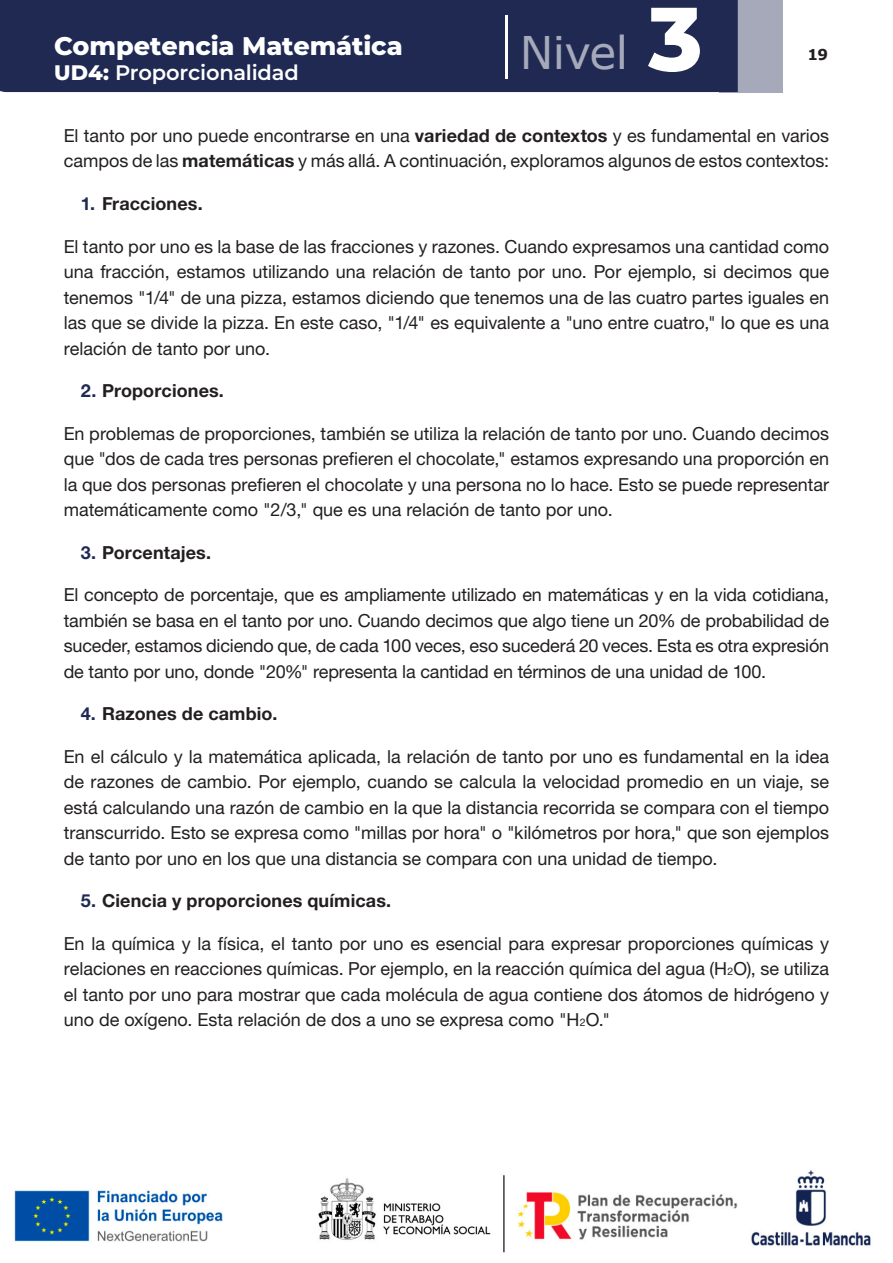
<style>
.page{position:relative;width:893px;height:1263px;background:#fff}
.page>*{position:absolute;margin:0;border:0;box-sizing:border-box;transform-origin:0 0}
.t1{font:45px "Verdana";letter-spacing:-.015em;color:#a5a9ba}
.t2{font:800 25.5px "Montserrat";letter-spacing:-.005em;color:#fff}
.t3{font:600 21px "Montserrat";letter-spacing:-.01em;color:#fff}
.t4{font:18px/25.5px "Helvetica Neue LT 55 Rm";color:#231f20;text-align:justify}
.PUNTO_PARRAFO_num{font:18px "Helvetica Neue LT 75 Bd";letter-spacing:.005em;color:#231f20}
.t5{font:700 15px "Verdana";color:#231f20}
.s1{font-weight:800}
.s2{font-family:"Montserrat";font-weight:800;font-size:90px;color:#fff}
.s3{font-family:"Helvetica Neue LT 75 Bd"}
.s4{color:#1f2952}
.s5{font-size:10.5px}
</style>
<div class="page">
<img style="left:14px;top:1170px;width:857px;height:83px">
<div style="left:719px;top:0;width:63px;height:92px;background:#a5a9ba"></div>
<div style="left:0;top:0;width:738px;height:92px;background:#1f2952"></div>
<hr style="left:505px;top:16px;width:2px;height:63px;background:#fff">
<h2 class="t2" style="left:54px;top:27px;width:350px">Competencia Matemática</h2>
<p class="t3" style="left:54px;top:58px;width:246px"><span class="s1">UD4:</span> Proporcionalidad</p>
<h1 class="t1" style="left:520px;top:22px;width:184px">Nivel <span class="s2">3</span></h1>
<p class="t5" style="left:807px;top:44px;width:22px">19</p>
<p class="t4" style="left:64px;top:122px;width:767px">El tanto por uno puede encontrarse en una <span class="s3">variedad de contextos</span> y es fundamental en varios campos de las <span class="s3">matemáticas</span> y más allá. A continuación, exploramos algunos de estos contextos:</p>
<p class="PUNTO_PARRAFO_num" style="left:81px;top:192px;width:123px"><span class="s4">1.</span> Fracciones.</p>
<p class="t4" style="left:64px;top:233px;width:767px">El tanto por uno es la base de las fracciones y razones. Cuando expresamos una cantidad como una fracción, estamos utilizando una relación de tanto por uno. Por ejemplo, si decimos que tenemos "1/4" de una pizza, estamos diciendo que tenemos una de las cuatro partes iguales en las que se divide la pizza. En este caso, "1/4" es equivalente a "uno entre cuatro," lo que es una relación de tanto por uno.</p>
<p class="PUNTO_PARRAFO_num" style="left:81px;top:379px;width:145px"><span class="s4">2.</span> Proporciones.</p>
<p class="t4" style="left:64px;top:420px;width:767px">En problemas de proporciones, también se utiliza la relación de tanto por uno. Cuando decimos que "dos de cada tres personas prefieren el chocolate," estamos expresando una proporción en la que dos personas prefieren el chocolate y una persona no lo hace. Esto se puede representar matemáticamente como "2/3," que es una relación de tanto por uno.</p>
<p class="PUNTO_PARRAFO_num" style="left:81px;top:541px;width:132px"><span class="s4">3.</span> Porcentajes.</p>
<p class="t4" style="left:64px;top:581px;width:767px">El concepto de porcentaje, que es ampliamente utilizado en matemáticas y en la vida cotidiana, también se basa en el tanto por uno. Cuando decimos que algo tiene un 20% de probabilidad de suceder, estamos diciendo que, de cada 100 veces, eso sucederá 20 veces. Esta es otra expresión de tanto por uno, donde "20%" representa la cantidad en términos de una unidad de 100.</p>
<p class="PUNTO_PARRAFO_num" style="left:81px;top:702px;width:198px"><span class="s4">4.</span> Razones de cambio.</p>
<p class="t4" style="left:64px;top:743px;width:767px">En el cálculo y la matemática aplicada, la relación de tanto por uno es fundamental en la idea de razones de cambio. Por ejemplo, cuando se calcula la velocidad promedio en un viaje, se está calculando una razón de cambio en la que la distancia recorrida se compara con el tiempo transcurrido. Esto se expresa como "millas por hora" o "kilómetros por hora," que son ejemplos de tanto por uno en los que una distancia se compara con una unidad de tiempo.</p>
<p class="PUNTO_PARRAFO_num" style="left:81px;top:889px;width:312px"><span class="s4">5.</span> Ciencia y proporciones químicas.</p>
<p class="t4" style="left:64px;top:930px;width:767px">En la química y la física, el tanto por uno es esencial para expresar proporciones químicas y relaciones en reacciones químicas. Por ejemplo, en la reacción química del agua (H<span class="s5">2</span>O), se utiliza el tanto por uno para mostrar que cada molécula de agua contiene dos átomos de hidrógeno y uno de oxígeno. Esta relación de dos a uno se expresa como "H<span class="s5">2</span>O."</p>
</div>
